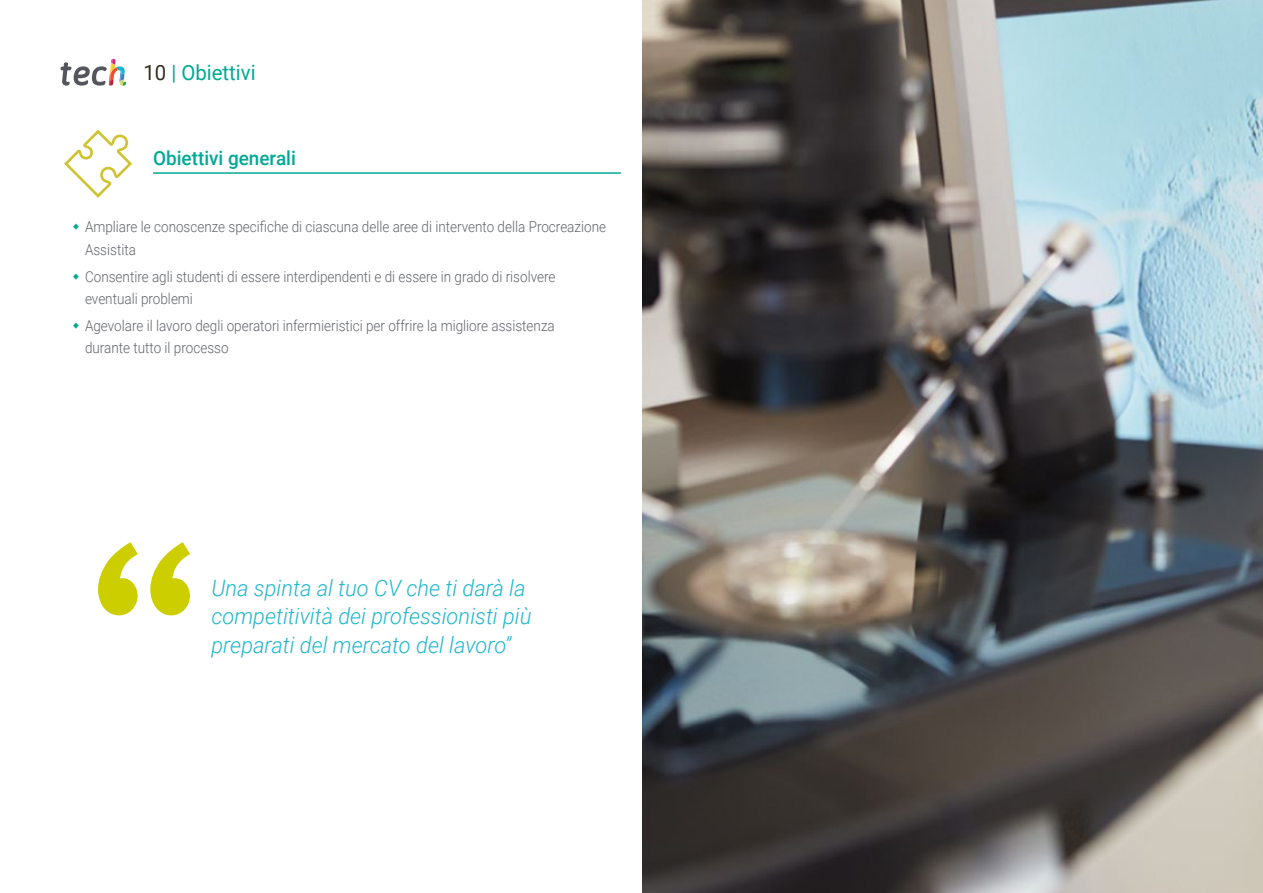
<style>
.page{position:relative;width:1263px;height:893px;background:#fff}
.page>*{position:absolute;margin:0;border:0;box-sizing:border-box;transform-origin:0 0}
.t1{font:italic 300 22.5px/28.5px "Roboto";color:#20b6cf}
.t2{font:21px "Roboto";color:#00a996}
.t3{font:500 19.5px "Roboto";color:#00a996}
.t4{font:300 15px/22.5px "Roboto";color:#61646a;scale:.9 1}
.s1{color:#312e20}
</style>
<div class="page">
<img style="left:642px;top:0;width:621px;height:893px">
<hr style="left:153px;top:173px;width:468px;height:1px;background:#00a996">
<svg style="left:64px;top:130px;width:68px;height:68px"></svg>
<svg style="left:61px;top:59px;width:65px;height:27px"></svg>
<svg style="left:98px;top:542px;width:92px;height:73px"></svg>
<h2 class="t2" style="left:144px;top:57px;width:114px"><span class="s1">10</span> | Obiettivi</h2>
<h3 class="t3" style="left:153px;top:144px;width:144px">Obiettivi generali</h3>
<p class="t4" style="left:85px;top:215px;width:580px">Ampliare le conoscenze specifiche di ciascuna delle aree di intervento della Procreazione<br>Assistita</p>
<p class="t4" style="left:85px;top:264px;width:524px">Consentire agli studenti di essere interdipendenti e di essere in grado di risolvere eventuali problemi</p>
<p class="t4" style="left:85px;top:314px;width:523px">Agevolare il lavoro degli operatori infermieristici per offrire la migliore assistenza durante tutto il processo</p>
<h1 class="t1" style="left:211px;top:573px;width:321px">Una spinta al tuo CV che ti darà la competitività dei professionisti più preparati del mercato del lavoro”</h1>
</div>
